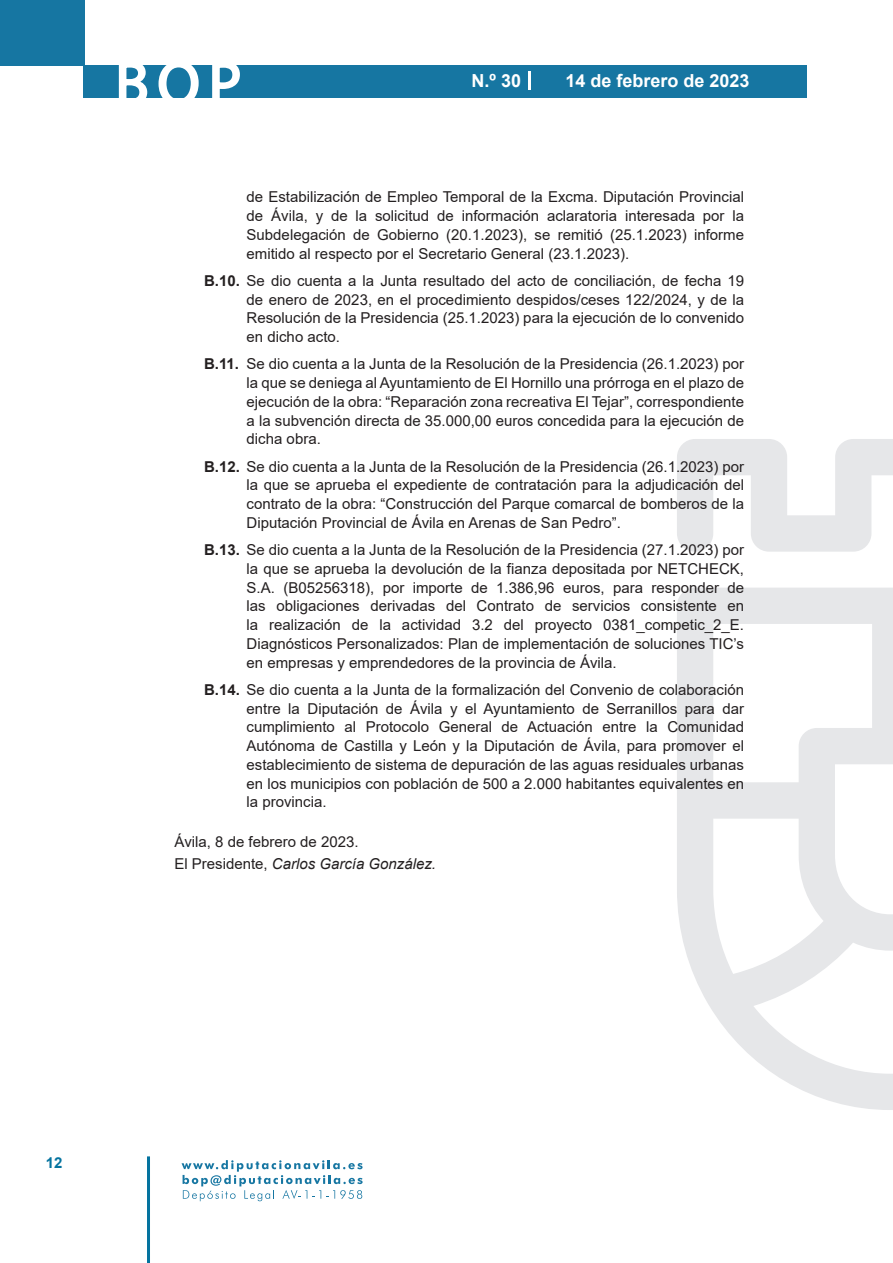
<style>
.page{position:relative;width:893px;height:1263px;background:#fff}
.page>*{position:absolute;margin:0;border:0;box-sizing:border-box;transform-origin:0 0}
.t1{font:500 61.5px "Avant Garde";color:#fff}
.t2{font:700 18px "Arial";color:#fff}
.texto_normal{font:15px/18.8px "Arial";color:#231f20;text-align:justify}
.firma{font:italic 15px "Arial";color:#231f20}
.fecha{font:15px "Arial";color:#231f20}
.t3{font:700 15px "Arial";color:#04739f}
.s1{font-weight:700}
.s2{font-style:normal}
</style>
<div class="page">
<div style="left:0;top:0;width:85px;height:65px;background:#1676a2"></div>
<div style="left:84px;top:65px;width:723px;height:33px;background:#1676a2"></div>
<svg style="left:118px;top:65px;width:30px;height:33px"></svg>
<svg style="left:158px;top:65px;width:41px;height:33px"></svg>
<svg style="left:212px;top:65px;width:28px;height:33px"></svg>
<svg style="left:182px;top:1160px;width:181px;height:41px"></svg>
<hr style="left:147px;top:1156px;width:3px;height:107px;background:#04739f">
<svg style="left:529px;top:71px;width:2px;height:19px"></svg>
<svg style="left:677px;top:439px;width:216px;height:671px"></svg>
<h1 class="t1" style="left:115px;top:46px;width:128px">BOP</h1>
<p class="t2" style="left:472px;top:68px;width:51px">N.º 30</p>
<p class="t2" style="left:565px;top:68px;width:186px">14 de febrero de 2023</p>
<p class="texto_normal" style="left:247px;top:188px;width:499px">de Estabilización de Empleo Temporal de la Excma. Diputación Provincial de Ávila, y de la solicitud de información aclaratoria interesada por la Subdelegación de Gobierno (20.1.2023), se remitió (25.1.2023) informe emitido al respecto por el Secretario General (23.1.2023).</p>
<p class="texto_normal" style="left:247px;top:271px;width:499px;text-indent:-43px"><span class="s1">B.10.</span> Se dio cuenta a la Junta resultado del acto de conciliación, de fecha 19 de enero de 2023, en el procedimiento despidos/ceses 122/2024, y de la Resolución de la Presidencia (25.1.2023) para la ejecución de lo convenido en dicho acto.</p>
<p class="texto_normal" style="left:247px;top:355px;width:499px;text-indent:-43px"><span class="s1">B.11.</span> Se dio cuenta a la Junta de la Resolución de la Presidencia (26.1.2023) por la que se deniega al Ayuntamiento de El Hornillo una prórroga en el plazo de ejecución de la obra: “Reparación zona recreativa El Tejar”, correspondiente a la subvención directa de 35.000,00 euros concedida para la ejecución de dicha obra.</p>
<p class="texto_normal" style="left:247px;top:457px;width:499px;text-indent:-43px"><span class="s1">B.12.</span> Se dio cuenta a la Junta de la Resolución de la Presidencia (26.1.2023) por la que se aprueba el expediente de contratación para la adjudicación del contrato de la obra: “Construcción del Parque comarcal de bomberos de la Diputación Provincial de Ávila en Arenas de San Pedro”.</p>
<p class="texto_normal" style="left:247px;top:540px;width:499px;text-indent:-43px"><span class="s1">B.13.</span> Se dio cuenta a la Junta de la Resolución de la Presidencia (27.1.2023) por la que se aprueba la devolución de la fianza depositada por NETCHECK, S.A. (B05256318), por importe de 1.386,96 euros, para responder de las obligaciones derivadas del Contrato de servicios consistente en la realización de la actividad 3.2 del proyecto 0381_competic_2_E.<br>Diagnósticos Personalizados: Plan de implementación de soluciones TIC’s en empresas y emprendedores de la provincia de Ávila.</p>
<p class="texto_normal" style="left:247px;top:680px;width:499px;text-indent:-43px"><span class="s1">B.14.</span> Se dio cuenta a la Junta de la formalización del Convenio de colaboración entre la Diputación de Ávila y el Ayuntamiento de Serranillos para dar cumplimiento al Protocolo General de Actuación entre la Comunidad Autónoma de Castilla y León y la Diputación de Ávila, para promover el establecimiento de sistema de depuración de las aguas residuales urbanas en los municipios con población de 500 a 2.000 habitantes equivalentes en la provincia.</p>
<p class="fecha" style="left:174px;top:831px;width:186px">Ávila, 8 de febrero de 2023.</p>
<p class="firma" style="left:174px;top:854px;width:263px"><span class="s2">El Presidente,</span> Carlos García González.</p>
<p class="t3" style="left:46px;top:1152px;width:18px">12</p>
</div>
